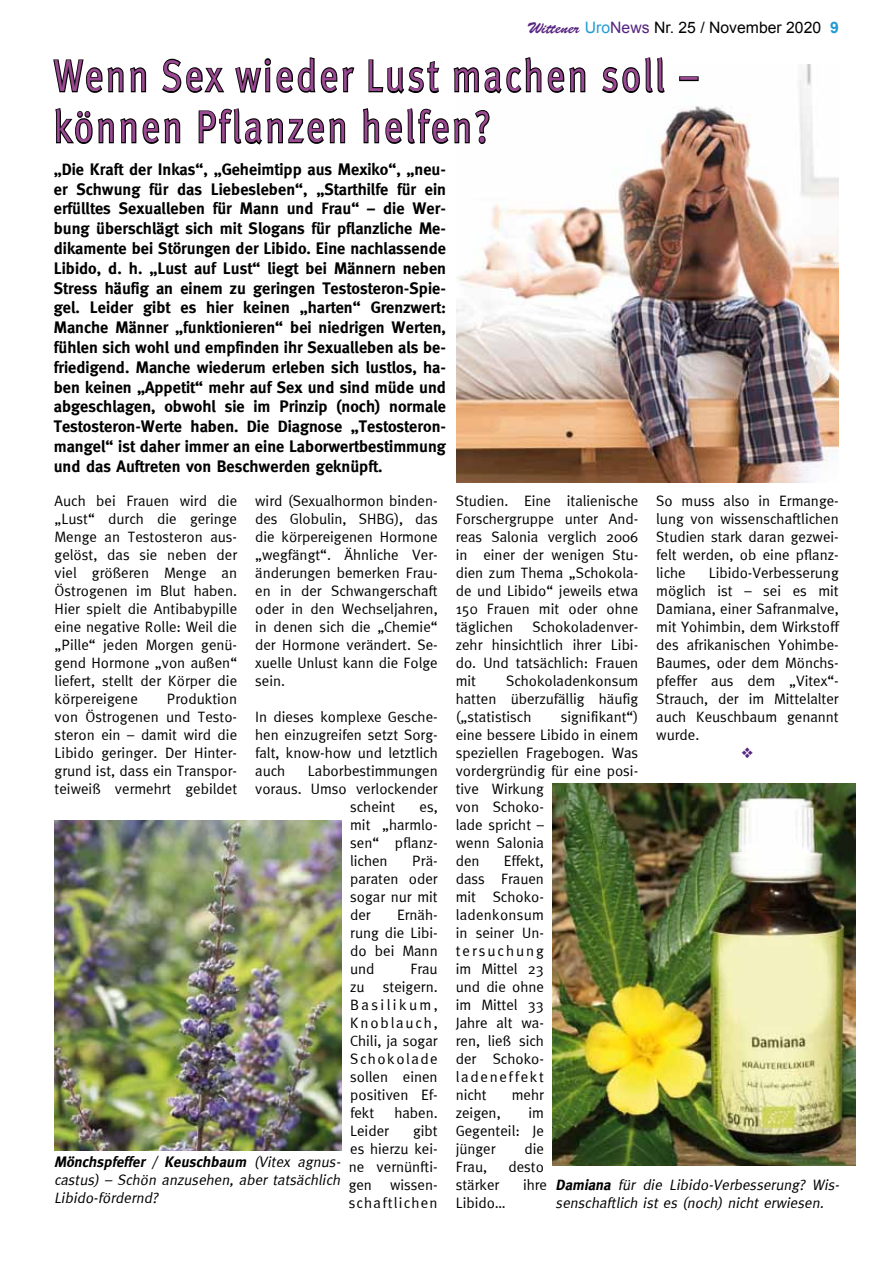
<style>
.page{position:relative;width:893px;height:1263px;background:#fff}
.page>*{position:absolute;margin:0;border:0;box-sizing:border-box;transform-origin:0 0}
.t1{font:45px/51px "Meta Normal";letter-spacing:.08em;color:#9b4a93;scale:.8 1}
.t2{font:700 16.5px/19.8px "Meta";color:#000;text-align:justify}
.t3{font:15.75px "Arial";color:#000}
.t4{font:15px/18px "Meta Normal";color:#000;text-align:justify}
.t5{font:italic 15px/18px "Meta Normal";color:#000}
.t6{font:italic 700 15px "Meta";color:#000}
.s1{font-family:"Brush Script Std";color:#562580}
.s2{color:#219bd3}
.s3{color:#562580}
.s4{font-weight:700;color:#219bd3}
.s5{font-family:"Meta Normal";font-weight:400}
.s6{font-family:"Meta";font-weight:700}
</style>
<div class="page">
<img style="left:456px;top:65px;width:383px;height:418px">
<svg style="left:601px;top:57px;width:65px;height:37px"></svg>
<div style="left:679px;top:76px;width:20px;height:5px;border:2px solid #000"></div>
<svg style="left:53px;top:57px;width:302px;height:88px"></svg>
<svg style="left:363px;top:57px;width:223px;height:244px"></svg>
<img style="left:552px;top:783px;width:304px;height:383px">
<img style="left:55px;top:820px;width:287px;height:330px">
<p class="t3" style="left:527px;top:17px;width:313px"><span class="s1">Wittener</span> <span class="s2">Uro</span><span class="s3">News</span> Nr. 25 / November 2020 <span class="s4">9</span></p>
<h1 class="t1" style="left:54px;top:50px;width:808px">Wenn Sex wieder Lust machen soll – können Pflanzen helfen?</h1>
<p class="t2" style="left:54px;top:159px;width:394px">„Die Kraft der Inkas“, „Geheimtipp aus Mexiko“, „neu&shy;er Schwung für das Liebesleben“, „Starthilfe für ein erfülltes Sexualleben für Mann und Frau“ – die Wer&shy;bung überschlägt sich mit Slogans für pflanzliche Me&shy;dikamente bei Störungen der Libido. Eine nachlassende Libido, d. h. „Lust auf Lust“ liegt bei Männern neben Stress häufig an einem zu geringen Testosteron-Spie&shy;gel. Leider gibt es hier keinen „harten“ Grenzwert:<br>Manche Männer „funktionieren“ bei niedrigen Werten, fühlen sich wohl und empfinden ihr Sexualleben als be&shy;friedigend. Manche wiederum erleben sich lustlos, ha&shy;ben keinen „Appetit“ mehr auf Sex und sind müde und abgeschlagen, obwohl sie im Prinzip (noch) normale Testosteron-Werte haben. Die Diagnose „Testosteron&shy;mangel“ ist daher immer an eine Laborwertbestimmung und das Auftreten von Beschwerden geknüpft.</p>
<p class="t4" style="left:255px;top:492px;width:184px">wird (Sexualhormon binden&shy;des Globulin, SHBG), das die körpereigenen Hormone „wegfängt“. Ähnliche Ver&shy;änderungen bemerken Frau&shy;en in der Schwangerschaft oder in den Wechseljahren, in denen sich die „Chemie“ der Hormone verändert. Se&shy;xuelle Unlust kann die Folge sein.</p>
<p class="t4" style="left:255px;top:708px;width:184px">In dieses komplexe Gesche&shy;hen einzugreifen setzt Sorg&shy;falt, know-how und letztlich auch</p>
<p class="t4" style="left:55px;top:492px;width:184px">Auch bei Frauen wird die „Lust“ durch die geringe Menge an Testosteron aus&shy;gelöst, das sie neben der viel größeren Menge an Östrogenen im Blut haben.<br>Hier spielt die Antibabypille eine negative Rolle: Weil die „Pille“ jeden Morgen genü&shy;gend Hormone „von außen“ liefert, stellt der Körper die körpereigene</p>
<p class="t4" style="left:456px;top:492px;width:184px">Studien. Eine italienische Forschergruppe unter And&shy;reas Salonia verglich 2006 in einer der wenigen Stu&shy;dien zum Thema „Schokola&shy;de und Libido“ jeweils etwa 150 Frauen mit oder ohne täglichen</p>
<p class="t4" style="left:656px;top:492px;width:184px">So muss also in Ermange&shy;lung von wissenschaftlichen Studien stark daran gezwei&shy;felt werden, ob eine pflanz&shy;liche</p>
<p class="t4" style="left:656px;top:564px;width:184px;text-indent:52px">Libido-Verbesserung möglich ist – sei es mit Damiana, einer Safranmalve, mit Yohimbin, dem Wirkstoff des afrikanischen Yohimbe-Baumes, oder dem Mönchs&shy;pfeffer aus dem „Vitex“- Strauch, der im Mittelalter auch Keuschbaum genannt wurde.</p>
<p class="t4" style="left:456px;top:618px;width:184px;text-indent:77px">Schokoladenver&shy;zehr hinsichtlich ihrer Libi&shy;do. Und tatsächlich: Frauen mit</p>
<p class="t4" style="left:456px;top:672px;width:184px;text-indent:50px">Schokoladenkonsum hatten überzufällig häufig („statistisch</p>
<p class="t4" style="left:55px;top:690px;width:184px;text-indent:112px">Produktion von Östrogenen und Testo&shy;steron ein – damit wird die Libido geringer. Der Hinter&shy;grund ist, dass ein Transpor&shy;teiweiß vermehrt gebildet</p>
<p class="t4" style="left:456px;top:708px;width:184px;text-align:left;text-indent:105px">signifikant“) eine bessere Libido in einem speziellen Fragebogen. Was vordergründig für eine posi&shy;tive Wirkung<br>von Schoko-<br>lade spricht –<br>wenn Salonia<br>den</p>
<p class="t4" style="left:308px;top:762px;width:131px">Laborbestimmungen</p>
<p class="t4" style="left:255px;top:780px;width:184px">voraus. Umso verlockender</p>
<p class="t4" style="left:350px;top:798px;width:47px">scheint</p>
<p class="t4" style="left:350px;top:798px;width:89px;text-indent:69px">es, mit „harmlo&shy;sen“ pflanz&shy;lichen</p>
<p class="t4" style="left:456px;top:852px;width:90px;text-indent:48px">Effekt, dass Frauen mit Schoko&shy;ladenkonsum in seiner Un&shy;tersuchung im Mittel 23 und die ohne im Mittel 33<br>Jahre alt wa&shy;ren, ließ sich der Schoko&shy;ladeneffekt nicht</p>
<p class="t4" style="left:350px;top:852px;width:89px;text-indent:62px">Prä&shy;paraten oder sogar nur mit der</p>
<p class="t4" style="left:350px;top:906px;width:89px;text-indent:47px">Ernäh&shy;rung die Libi&shy;do bei Mann und</p>
<p class="t4" style="left:350px;top:960px;width:89px;text-indent:60px">Frau zu steigern.<br>Basilikum, Knoblauch, Chili, ja sogar Schokolade sollen einen positiven Ef&shy;fekt</p>
<p class="t4" style="left:512px;top:1086px;width:34px">mehr</p>
<p class="t4" style="left:394px;top:1104px;width:45px">haben.</p>
<p class="t4" style="left:456px;top:1104px;width:90px;text-indent:73px">im Gegenteil: Je jünger</p>
<p class="t4" style="left:456px;top:1104px;width:46px">zeigen,</p>
<p class="t4" style="left:349px;top:1122px;width:91px;text-indent:64px">gibt es hierzu kei&shy;ne vernünfti&shy;gen wissen&shy;schaftlichen</p>
<p class="t4" style="left:350px;top:1122px;width:40px">Leider</p>
<p class="t4" style="left:524px;top:1140px;width:21px">die</p>
<p class="t6" style="left:54px;top:1152px;width:291px">Mönchspfeffer <span class="s5">/</span> Keuschbaum <span class="s5">(Vitex agnus-</span></p>
<p class="t5" style="left:54px;top:1170px;width:291px">castus) – Schön anzusehen, aber tatsächlich<br>Libido-fördernd?</p>
<p class="t5" style="left:556px;top:1176px;width:288px"><span class="s6">Damiana</span> für die Libido-Verbesserung? Wis&shy;senschaftlich ist es (noch) nicht erwiesen.</p>
<p class="t4" style="left:456px;top:1158px;width:33px">Frau,</p>
<p class="t4" style="left:508px;top:1158px;width:37px">desto</p>
<p class="t4" style="left:456px;top:1176px;width:45px">stärker</p>
<p class="t4" style="left:523px;top:1176px;width:26px">ihre</p>
<p class="t4" style="left:456px;top:1194px;width:51px">Libido…</p>
</div>
